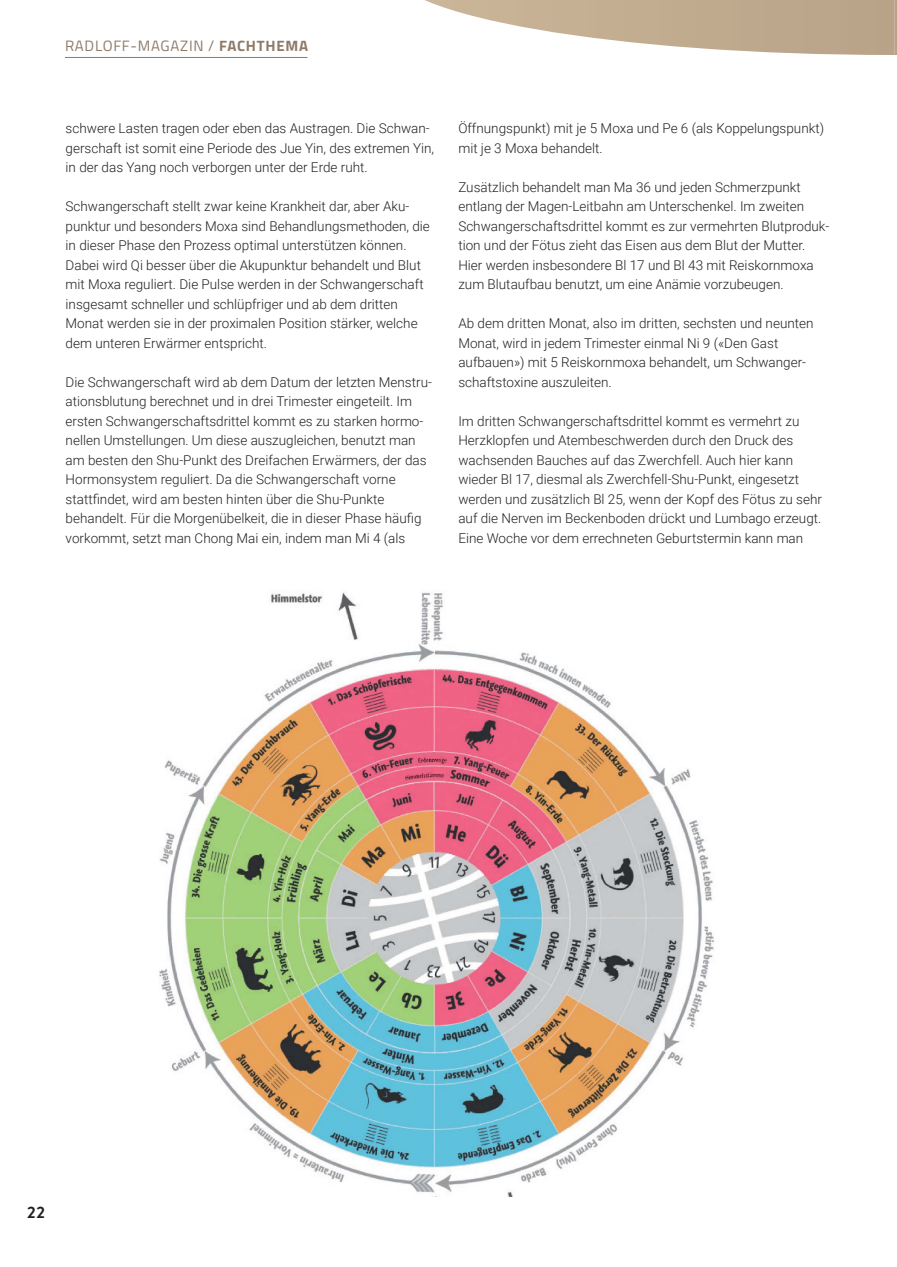
<style>
.page{position:relative;width:897px;height:1267px;background:#fff}
.page>*{position:absolute;margin:0;border:0;box-sizing:border-box;transform-origin:0 0}
.t1{font:700 16.5px "Brandon Grotesque";color:#231f20}
.t2{font:15px "Titillium";letter-spacing:.05em;color:#8e7a68}
.t3{font:300 13.5px/19.5px "Roboto";color:#231f20}
.s1{font-weight:700}
</style>
<div class="page">
<hr style="left:65px;top:57px;width:242px;height:1px;background:#8e7a68">
<img style="left:159px;top:592px;width:556px;height:604px">
<svg style="left:425px;top:0;width:472px;height:55px"></svg>
<p class="t2" style="left:65px;top:34px;width:245px">RADLOFF-MAGAZIN / <span class="s1">FACHTHEMA</span></p>
<p class="t3" style="left:66px;top:118px;width:370px">schwere Lasten tragen oder eben das Austragen. Die Schwan&shy;gerschaft ist somit eine Periode des Jue Yin, des extremen Yin, in der das Yang noch verborgen unter der Erde ruht.</p>
<p class="t3" style="left:66px;top:196px;width:366px">Schwangerschaft stellt zwar keine Krankheit dar, aber Aku&shy;punktur und besonders Moxa sind Behandlungsmethoden, die in dieser Phase den Prozess optimal unterstützen können.<br>Dabei wird Qi besser über die Akupunktur behandelt und Blut mit Moxa reguliert. Die Pulse werden in der Schwangerschaft insgesamt schneller und schlüpfriger und ab dem dritten Monat werden sie in der proximalen Position stärker, welche dem unteren Erwärmer entspricht.</p>
<p class="t3" style="left:66px;top:372px;width:368px">Die Schwangerschaft wird ab dem Datum der letzten Menstru&shy;ationsblutung berechnet und in drei Trimester eingeteilt. Im ersten Schwangerschaftsdrittel kommt es zu starken hormo&shy;nellen Umstellungen. Um diese auszugleichen, benutzt man am besten den Shu-Punkt des Dreifachen Erwärmers, der das Hormonsystem reguliert. Da die Schwangerschaft vorne stattfindet, wird am besten hinten über die Shu-Punkte behandelt. Für die Morgenübelkeit, die in dieser Phase häufig vorkommt, setzt man Chong Mai ein, indem man Mi 4 (als</p>
<p class="t3" style="left:458px;top:118px;width:367px">Öffnungspunkt) mit je 5 Moxa und Pe 6 (als Koppelungspunkt) mit je 3 Moxa behandelt.</p>
<p class="t3" style="left:458px;top:177px;width:372px">Zusätzlich behandelt man Ma 36 und jeden Schmerzpunkt entlang der Magen-Leitbahn am Unterschenkel. Im zweiten Schwangerschaftsdrittel kommt es zur vermehrten Blutproduk&shy;tion und der Fötus zieht das Eisen aus dem Blut der Mutter.<br>Hier werden insbesondere Bl 17 und Bl 43 mit Reiskornmoxa zum Blutaufbau benutzt, um eine Anämie vorzubeugen.</p>
<p class="t3" style="left:458px;top:313px;width:357px">Ab dem dritten Monat, also im dritten, sechsten und neunten Monat, wird in jedem Trimester einmal Ni 9 («Den Gast aufbauen») mit 5 Reiskornmoxa behandelt, um Schwanger&shy;schaftstoxine auszuleiten.</p>
<p class="t3" style="left:458px;top:411px;width:365px">Im dritten Schwangerschaftsdrittel kommt es vermehrt zu Herzklopfen und Atembeschwerden durch den Druck des wachsenden Bauches auf das Zwerchfell. Auch hier kann wieder Bl 17, diesmal als Zwerchfell-Shu-Punkt, eingesetzt werden und zusätzlich Bl 25, wenn der Kopf des Fötus zu sehr auf die Nerven im Beckenboden drückt und Lumbago erzeugt.<br>Eine Woche vor dem errechneten Geburtstermin kann man</p>
<p class="t1" style="left:27px;top:1201px;width:19px">22</p>
</div>
